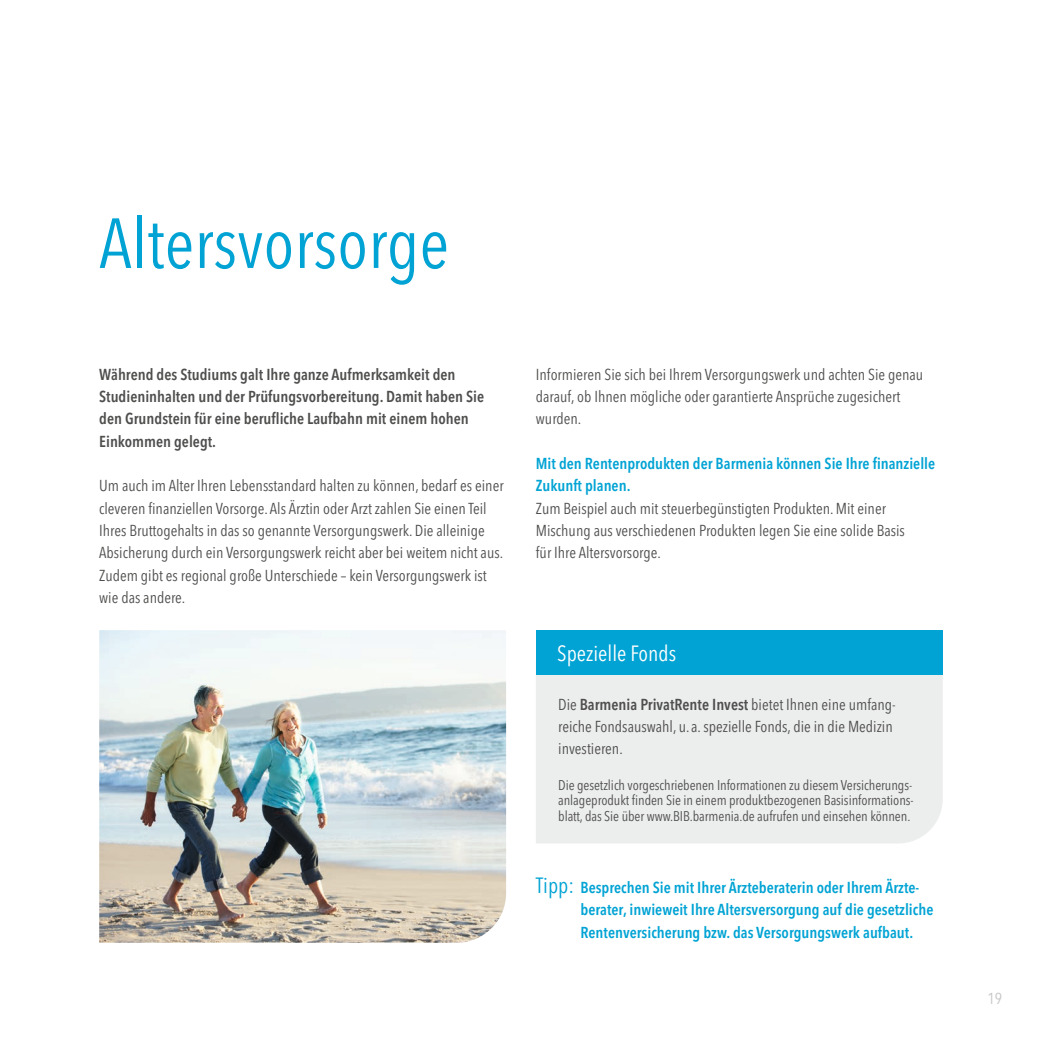
<style>
.page{position:relative;width:1042px;height:1042px;background:#fff}
.page>*{position:absolute;margin:0;border:0;box-sizing:border-box;transform-origin:0 0}
.t1{font:condensed 70px "Avenir Next LT Pro";color:#00a3d4}
.t2{font:condensed 21.88px "Avenir Next LT Pro";color:#fff}
.t3{font:condensed 15.75px/22.4px "Avenir Next LT Pro";color:#4e4e4d}
.t4{font:600 condensed 15.75px/22.4px "Avenir Next LT Pro";color:#00a3d4}
.t5{font:600 condensed 15.75px/22.4px "Avenir Next LT Pro";color:#4e4e4d}
.t6{font:condensed 15.75px "Avenir Next LT Pro";color:#c5c5c5}
.t7{font:condensed 14px/15.8px "Avenir Next LT Pro";letter-spacing:-.005em;color:#4e4e4d}
.s1{font-weight:600}
.s2{font-weight:400;font-size:21.88px}
</style>
<div class="page">
<img style="left:99px;top:630px;width:407px;height:313px">
<div style="left:536px;top:675px;width:407px;height:168px;background:#eceded"></div>
<div style="left:536px;top:630px;width:407px;height:45px;background:#00a3d4"></div>
<h1 class="t1" style="left:99px;top:201px;width:351px">Altersvorsorge</h1>
<p class="t5" style="left:99px;top:363px;width:386px">Während des Studiums galt Ihre ganze Aufmerksamkeit den Studieninhalten und der Prüfungsvorbereitung. Damit haben Sie den Grundstein für eine berufliche Laufbahn mit einem hohen Einkommen gelegt.</p>
<p class="t3" style="left:99px;top:474px;width:406px">Um auch im Alter Ihren Lebensstandard halten zu können, bedarf es einer cleveren finanziellen Vorsorge. Als Ärztin oder Arzt zahlen Sie einen Teil Ihres Bruttogehalts in das so genannte Versorgungswerk. Die alleinige Absicherung durch ein Versorgungswerk reicht aber bei weitem nicht aus.<br>Zudem gibt es regional große Unterschiede – kein Versorgungswerk ist wie das andere.</p>
<p class="t3" style="left:536px;top:363px;width:389px">Informieren Sie sich bei Ihrem Versorgungswerk und achten Sie genau darauf, ob Ihnen mögliche oder garantierte Ansprüche zugesichert wurden.</p>
<p class="t4" style="left:536px;top:452px;width:401px">Mit den Rentenprodukten der Barmenia können Sie Ihre finanzielle<br>Zukunft planen.</p>
<p class="t3" style="left:536px;top:497px;width:370px">Zum Beispiel auch mit steuerbegünstigten Produkten. Mit einer<br>Mischung aus verschiedenen Produkten legen Sie eine solide Basis für Ihre Altersvorsorge.</p>
<h2 class="t2" style="left:557px;top:640px;width:120px">Spezielle Fonds</h2>
<p class="t3" style="left:558px;top:693px;width:338px;text-align:justify">Die <span class="s1">Barmenia PrivatRente Invest</span> bietet Ihnen eine umfang&shy;reiche Fondsauswahl, u.a. spezielle Fonds, die in die Medizin investieren.</p>
<p class="t7" style="left:558px;top:777px;width:357px">Die gesetzlich vorgeschriebenen Informationen zu diesem Versicherungs&shy;anlageprodukt finden Sie in einem produktbezogenen Basisinformations&shy;blatt, das Sie über www.BIB.barmenia.de aufrufen und einsehen können.</p>
<p class="t4" style="left:580px;top:876px;width:354px;text-indent:-45px"><span class="s2">Tipp:</span> Besprechen Sie mit Ihrer Ärzteberaterin oder Ihrem Ärzte&shy;berater, inwieweit Ihre Altersversorgung auf die gesetzliche<br>Rentenversicherung bzw. das Versorgungswerk aufbaut.</p>
<p class="t6" style="left:987px;top:989px;width:16px">19</p>
</div>
